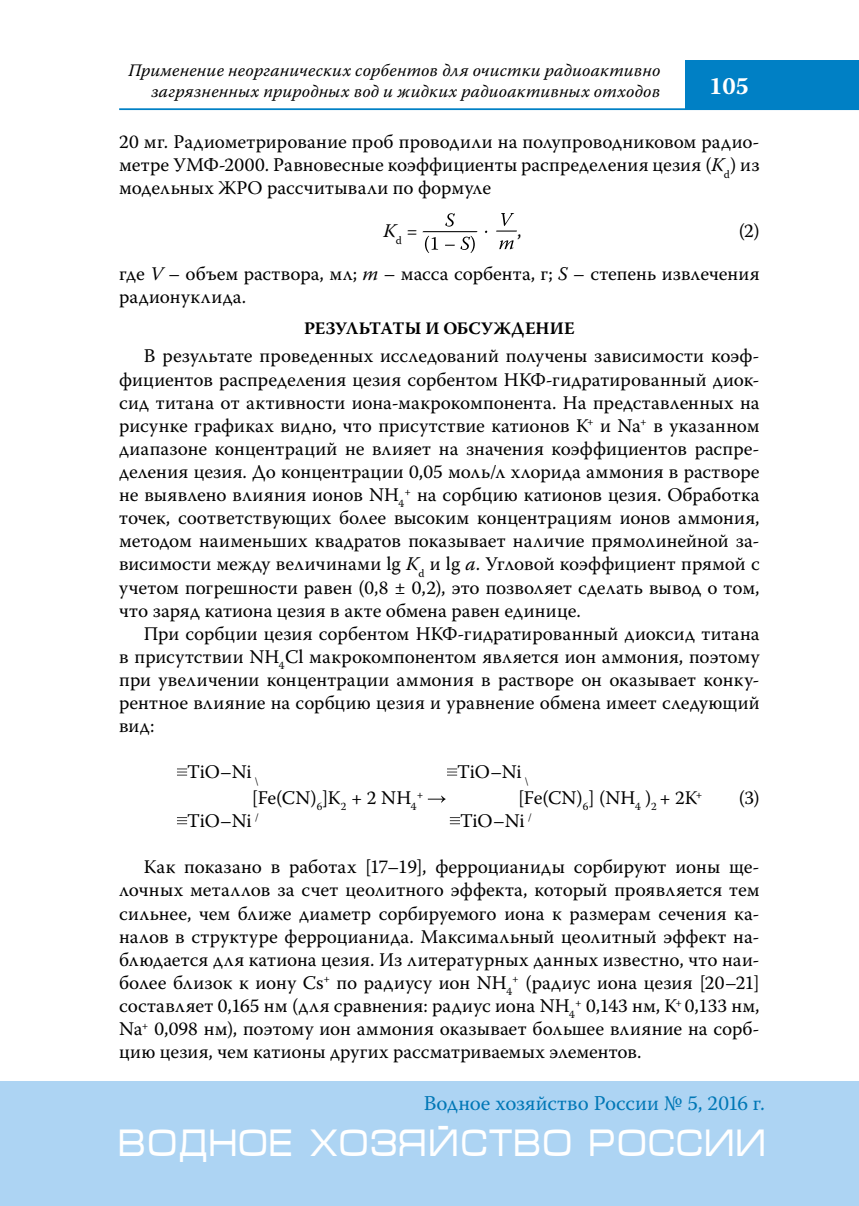
<style>
.page{position:relative;width:859px;height:1206px;background:#fff}
.page>*{position:absolute;margin:0;border:0;box-sizing:border-box;transform-origin:0 0}
.t1{font:38.5px "Micra";color:#fff;scale:.81 1}
.t2{font:700 24.5px "Warnock Pro";color:#fff}
.t3{font:21px "Warnock Pro";color:#0077b6}
.t4{font:19.25px/23.1px "Warnock Pro";color:#000;text-align:justify}
.t5{font:italic 19.25px "Warnock Pro";color:#000}
.t6{font:italic 17.5px/21px "Warnock Pro";letter-spacing:.01em;color:#000;text-align:right}
.t7{font:700 17.5px "Warnock Pro";letter-spacing:.005em;color:#000}
.t8{font:11.2px "Warnock Pro";color:#000}
.s1{font-style:italic}
.s2{font-style:normal}
</style>
<div class="page">
<hr style="left:119px;top:108px;width:739px;height:2px;background:#0080c5">
<div style="left:685px;top:60px;width:173px;height:50px;background:#0080c5"></div>
<div style="left:0;top:1081px;width:858px;height:124px;background:#add4f3"></div>
<svg style="left:422px;top:213px;width:55px;height:40px"></svg>
<svg style="left:496px;top:213px;width:21px;height:18px"></svg>
<svg style="left:499px;top:240px;width:14px;height:9px"></svg>
<svg style="left:177px;top:768px;width:10px;height:7px"></svg>
<svg style="left:447px;top:768px;width:10px;height:7px"></svg>
<svg style="left:427px;top:795px;width:18px;height:7px"></svg>
<svg style="left:177px;top:817px;width:10px;height:7px"></svg>
<svg style="left:449px;top:817px;width:11px;height:7px"></svg>
<p class="t6" style="left:128px;top:60px;width:533px">Применение неорганических сорбентов для очистки радиоактивно загрязненных природных вод и жидких радиоактивных отходов</p>
<p class="t2" style="left:708px;top:71px;width:41px">105</p>
<p class="t4" style="left:119px;top:130px;width:641px">20 мг. Радиометрирование проб проводили на полупроводниковом радио&shy;метре УМФ-2000. Равновесные коэффициенты распределения цезия (<span class="s1">K</span><sub>d</sub>) из модельных ЖРО рассчитывали по формуле</p>
<p class="t5" style="left:383px;top:219px;width:36px">K<sub>d</sub> <span class="s2">=</span></p>
<p class="t4" style="left:517px;top:219px;width:6px">,</p>
<p class="t4" style="left:738px;top:219px;width:22px">(2)</p>
<p class="t4" style="left:119px;top:262px;width:641px">где <span class="s1">V</span> – объем раствора, мл; <span class="s1">m</span> – масса сорбента, г; <span class="s1">S</span> – степень извлечения радионуклида.</p>
<p class="t7" style="left:304px;top:318px;width:272px">РЕЗУЛЬТАТЫ И ОБСУЖДЕНИЕ</p>
<p class="t4" style="left:119px;top:344px;width:641px;text-indent:25px">В результате проведенных исследований получены зависимости коэф&shy;фициентов распределения цезия сорбентом НКФ-гидратированный диок&shy;сид титана от активности иона-макрокомпонента. На представленных на рисунке графиках видно, что присутствие катионов К<sup>+</sup> и Na<sup>+</sup> в указанном диапазоне концентраций не влияет на значения коэффициентов распре&shy;деления цезия. До концентрации 0,05 моль/л хлорида аммония в растворе не выявлено влияния ионов NH<sub>4</sub><sup>+</sup> на сорбцию катионов цезия. Обработка точек, соответствующих более высоким концентрациям ионов аммония, методом наименьших квадратов показывает наличие прямолинейной за&shy;висимости между величинами lg <span class="s1">K</span><sub>d</sub> и lg <span class="s1">a</span>. Угловой коэффициент прямой с учетом погрешности равен (0,8 ± 0,2), это позволяет сделать вывод о том, что заряд катиона цезия в акте обмена равен единице.</p>
<p class="t4" style="left:119px;top:621px;width:641px;text-indent:25px">При сорбции цезия сорбентом НКФ-гидратированный диоксид титана в присутствии NH<sub>4</sub>Cl макрокомпонентом является ион аммония, поэтому при увеличении концентрации аммония в растворе он оказывает конку&shy;рентное влияние на сорбцию цезия и уравнение обмена имеет следующий вид:</p>
<p class="t4" style="left:187px;top:760px;width:73px">TiO–Ni <sub>\</sub></p>
<p class="t4" style="left:457px;top:760px;width:73px">TiO–Ni <sub>\</sub></p>
<p class="t4" style="left:252px;top:785px;width:166px">[Fe(CN)<sub>6</sub>]К<sub>2</sub> + 2 NН<sub>4</sub></p>
<p class="t8" style="left:416px;top:787px;width:8px">+</p>
<p class="t4" style="left:518px;top:785px;width:186px">[Fe(CN)<sub>6</sub>] (NН<sub>4</sub> )<sub>2</sub> + 2К<sup>+</sup></p>
<p class="t4" style="left:738px;top:785px;width:22px">(3)</p>
<p class="t4" style="left:187px;top:809px;width:73px">TiO–Ni <sup>/</sup></p>
<p class="t4" style="left:460px;top:809px;width:73px">TiO–Ni <sup>/</sup></p>
<p class="t4" style="left:119px;top:855px;width:641px;text-indent:25px">Как показано в работах [17–19], ферроцианиды сорбируют ионы ще&shy;лочных металлов за счет цеолитного эффекта, который проявляется тем сильнее, чем ближе диаметр сорбируемого иона к размерам сечения ка&shy;налов в структуре ферроцианида. Максимальный цеолитный эффект на&shy;блюдается для катиона цезия. Из литературных данных известно, что наи&shy;более близок к иону Cs<sup>+</sup> по радиусу ион NH<sub>4</sub><sup>+</sup> (радиус иона цезия [20–21] составляет 0,165 нм (для сравнения: радиус иона NH<sub>4</sub><sup>+</sup> 0,143 нм, К<sup>+</sup> 0,133 нм, Na<sup>+</sup> 0,098 нм), поэтому ион аммония оказывает большее влияние на сорб&shy;цию цезия, чем катионы других рассматриваемых элементов.</p>
<p class="t3" style="left:423px;top:1090px;width:342px">Водное хозяйство России № 5, 2016 г.</p>
<h1 class="t1" style="left:119px;top:1122px;width:801px">ВОДНОЕ ХОЗЯЙСТВО РОССИИ</h1>
</div>
